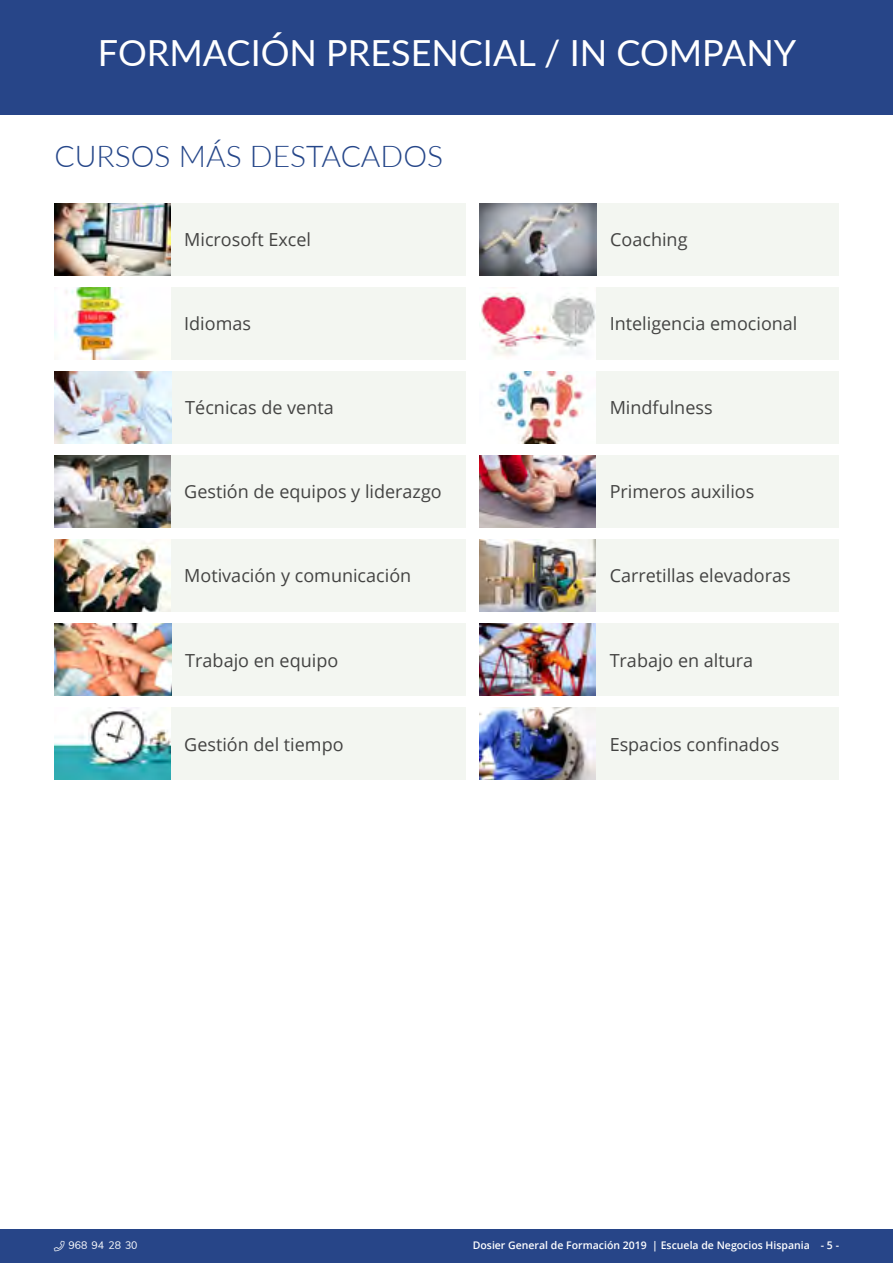
<style>
.page{position:relative;width:893px;height:1263px;background:#fff}
.page>*{position:absolute;margin:0;border:0;box-sizing:border-box;transform-origin:0 0}
.t1{font:36px "Lato";color:#fff}
.t2{font:300 30px "Lato";color:#254689}
.t3{font:18px "Open Sans";color:#434342}
.t4{font:600 10.5px "Open Sans";color:#fff}
</style>
<div class="page">
<div style="left:0;top:1229px;width:893px;height:34px;background:#274588"></div>
<div style="left:0;top:0;width:13px;height:115px;background:#274588"></div>
<div style="left:1px;top:0;width:892px;height:115px;background:#274588"></div>
<img style="left:54px;top:203px;width:117px;height:72px">
<img style="left:54px;top:287px;width:105px;height:72px">
<img style="left:55px;top:371px;width:117px;height:72px">
<img style="left:55px;top:455px;width:116px;height:73px">
<img style="left:54px;top:539px;width:117px;height:73px">
<img style="left:55px;top:707px;width:116px;height:73px">
<img style="left:55px;top:623px;width:116px;height:73px">
<div style="left:173px;top:371px;width:293px;height:72px;background:#f3f6f1"></div>
<div style="left:171px;top:455px;width:295px;height:73px;background:#f3f6f1"></div>
<div style="left:171px;top:539px;width:295px;height:73px;background:#f3f6f1"></div>
<div style="left:173px;top:623px;width:293px;height:73px;background:#f3f6f1"></div>
<div style="left:171px;top:707px;width:295px;height:73px;background:#f3f6f1"></div>
<img style="left:479px;top:203px;width:118px;height:72px">
<img style="left:479px;top:287px;width:118px;height:72px">
<img style="left:496px;top:371px;width:101px;height:72px">
<img style="left:480px;top:455px;width:117px;height:73px">
<img style="left:479px;top:539px;width:118px;height:73px">
<img style="left:480px;top:707px;width:117px;height:73px">
<img style="left:480px;top:623px;width:117px;height:73px">
<div style="left:597px;top:371px;width:242px;height:72px;background:#f3f6f1"></div>
<div style="left:597px;top:455px;width:242px;height:73px;background:#f3f6f1"></div>
<div style="left:597px;top:539px;width:242px;height:73px;background:#f3f6f1"></div>
<div style="left:597px;top:623px;width:242px;height:73px;background:#f3f6f1"></div>
<div style="left:597px;top:707px;width:242px;height:73px;background:#f3f6f1"></div>
<div style="left:171px;top:287px;width:295px;height:72px;background:#f3f6f1"></div>
<div style="left:171px;top:203px;width:295px;height:72px;background:#f3f6f1"></div>
<div style="left:597px;top:203px;width:242px;height:72px;background:#f3f6f1"></div>
<div style="left:597px;top:287px;width:242px;height:72px;background:#f3f6f1"></div>
<h1 class="t1" style="left:98px;top:27px;width:700px">FORMACIÓN PRESENCIAL / IN COMPANY</h1>
<h2 class="t2" style="left:55px;top:136px;width:390px">CURSOS MÁS DESTACADOS</h2>
<p class="t3" style="left:184px;top:227px;width:128px">Microsoft Excel</p>
<p class="t3" style="left:610px;top:227px;width:79px">Coaching</p>
<p class="t3" style="left:184px;top:311px;width:68px">Idiomas</p>
<p class="t3" style="left:610px;top:311px;width:189px">Inteligencia emocional</p>
<p class="t3" style="left:185px;top:395px;width:150px">Técnicas de venta</p>
<p class="t3" style="left:610px;top:395px;width:104px">Mindfulness</p>
<p class="t3" style="left:184px;top:479px;width:259px">Gestión de equipos y liderazgo</p>
<p class="t3" style="left:610px;top:479px;width:146px">Primeros auxilios</p>
<p class="t3" style="left:184px;top:563px;width:228px">Motivación y comunicación</p>
<p class="t3" style="left:610px;top:564px;width:183px">Carretillas elevadoras</p>
<p class="t3" style="left:185px;top:648px;width:154px">Trabajo en equipo</p>
<p class="t3" style="left:610px;top:648px;width:145px">Trabajo en altura</p>
<p class="t3" style="left:184px;top:732px;width:161px">Gestión del tiempo</p>
<p class="t3" style="left:610px;top:732px;width:171px">Espacios confinados</p>
<p class="t4" style="left:473px;top:1238px;width:368px">Dosier General de Formación 2019 | Escuela de Negocios Hispania - 5 -</p>
</div>
